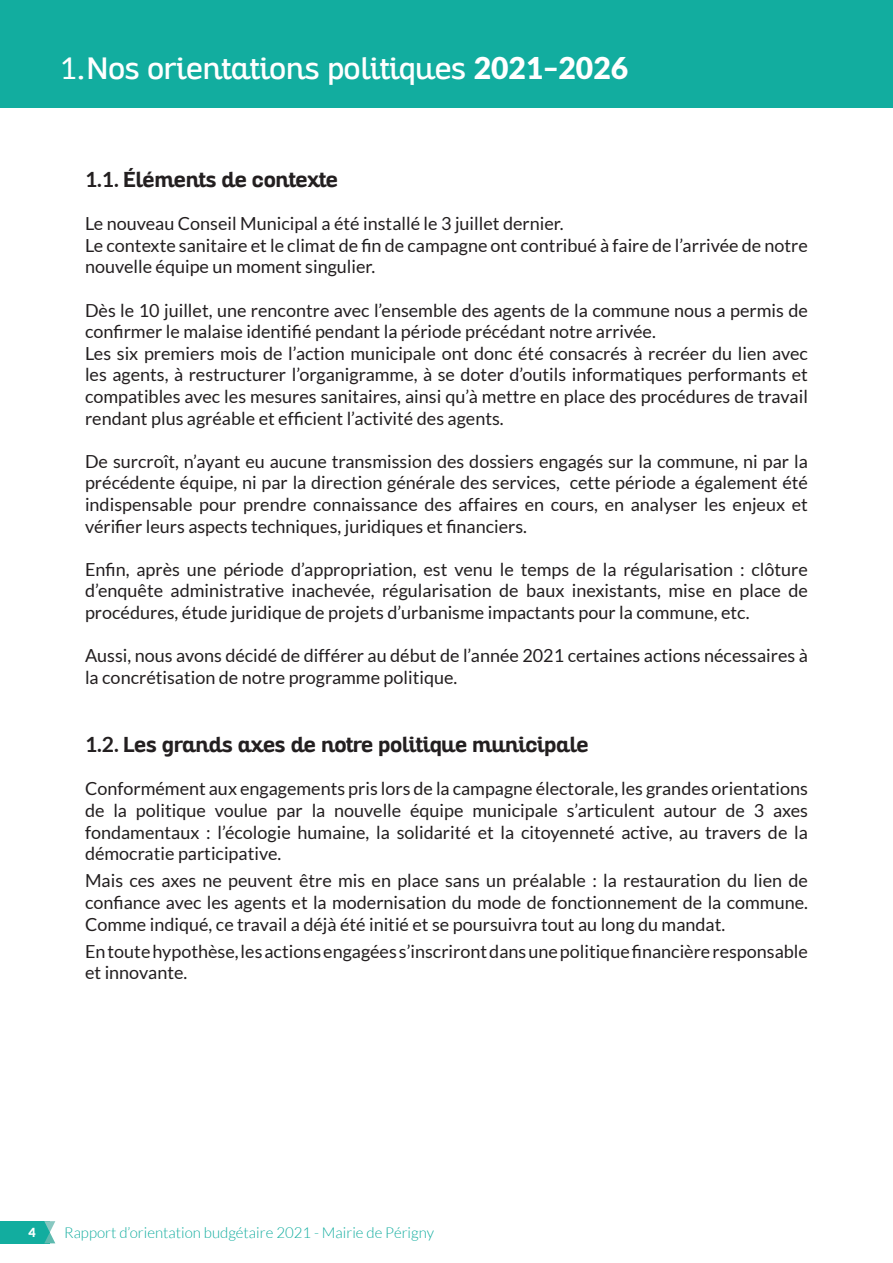
<style>
.page{position:relative;width:893px;height:1263px;background:#fff}
.page>*{position:absolute;margin:0;border:0;box-sizing:border-box;transform-origin:0 0}
.t1{font:30px "Altair";color:#fff}
.t2{font:700 21px "Altair";color:#231f20}
.t3{font:18px/21.6px "Lato";color:#231f20;text-align:justify}
.t4{font:300 15px "Lato";color:#12ad9f}
.t5{font:900 12.45px "Lato";color:#fff}
.s1{font-family:"Lato"}
.s2{font-family:"Lato";font-weight:900}
.s3{font-weight:700}
</style>
<div class="page">
<div style="left:0;top:1221px;width:50px;height:22px;background:#12ad9f"></div>
<svg style="left:44px;top:1221px;width:11px;height:22px"></svg>
<div style="left:0;top:0;width:893px;height:107px;background:#12ad9f"></div>
<p class="t1" style="left:60px;top:50px;width:570px"><span class="s1">1</span>.Nos orientations politiques <span class="s2">2021</span><span class="s3">-</span><span class="s2">2026</span></p>
<p class="t2" style="left:85px;top:166px;width:254px"><span class="s1">1.1.</span> Éléments de contexte</p>
<p class="t3" style="left:85px;top:213px;width:480px">Le nouveau Conseil Municipal a été installé le 3 juillet dernier.</p>
<p class="t3" style="left:85px;top:234px;width:724px">Le contexte sanitaire et le climat de fin de campagne ont contribué à faire de l’arrivée de notre nouvelle équipe un moment singulier.</p>
<p class="t3" style="left:85px;top:299px;width:724px">Dès le 10 juillet, une rencontre avec l’ensemble des agents de la commune nous a permis de confirmer le malaise identifié pendant la période précédant notre arrivée.</p>
<p class="t3" style="left:85px;top:342px;width:724px">Les six premiers mois de l’action municipale ont donc été consacrés à recréer du lien avec les agents, à restructurer l’organigramme, à se doter d’outils informatiques performants et compatibles avec les mesures sanitaires, ainsi qu’à mettre en place des procédures de travail rendant plus agréable et efficient l’activité des agents.</p>
<p class="t3" style="left:85px;top:450px;width:724px">De surcroît, n’ayant eu aucune transmission des dossiers engagés sur la commune, ni par la précédente équipe, ni par la direction générale des services, cette période a également été indispensable pour prendre connaissance des affaires en cours, en analyser les enjeux et vérifier leurs aspects techniques, juridiques et financiers.</p>
<p class="t3" style="left:85px;top:558px;width:724px">Enfin, après une période d’appropriation, est venu le temps de la régularisation : clôture d’enquête administrative inachevée, régularisation de baux inexistants, mise en place de procédures, étude juridique de projets d’urbanisme impactants pour la commune, etc.</p>
<p class="t3" style="left:85px;top:645px;width:724px">Aussi, nous avons décidé de différer au début de l’année 2021 certaines actions nécessaires à la concrétisation de notre programme politique.</p>
<p class="t2" style="left:85px;top:731px;width:505px"><span class="s1">1.2.</span> Les grands axes de notre politique municipale</p>
<p class="t3" style="left:85px;top:778px;width:724px">Conformément aux engagements pris lors de la campagne électorale, les grandes orientations de la politique voulue par la nouvelle équipe municipale s’articulent autour de 3 axes fondamentaux : l’écologie humaine, la solidarité et la citoyenneté active, au travers de la démocratie participative.</p>
<p class="t3" style="left:85px;top:870px;width:724px">Mais ces axes ne peuvent être mis en place sans un préalable : la restauration du lien de confiance avec les agents et la modernisation du mode de fonctionnement de la commune.<br>Comme indiqué, ce travail a déjà été initié et se poursuivra tout au long du mandat.</p>
<p class="t3" style="left:85px;top:940px;width:724px">En toute hypothèse, les actions engagées s’inscriront dans une politique financière responsable et innovante.</p>
<p class="t5" style="left:29px;top:1225px;width:9px">4</p>
<p class="t4" style="left:64px;top:1225px;width:371px">Rapport d’orientation budgétaire 2021 - Mairie de Périgny</p>
</div>
